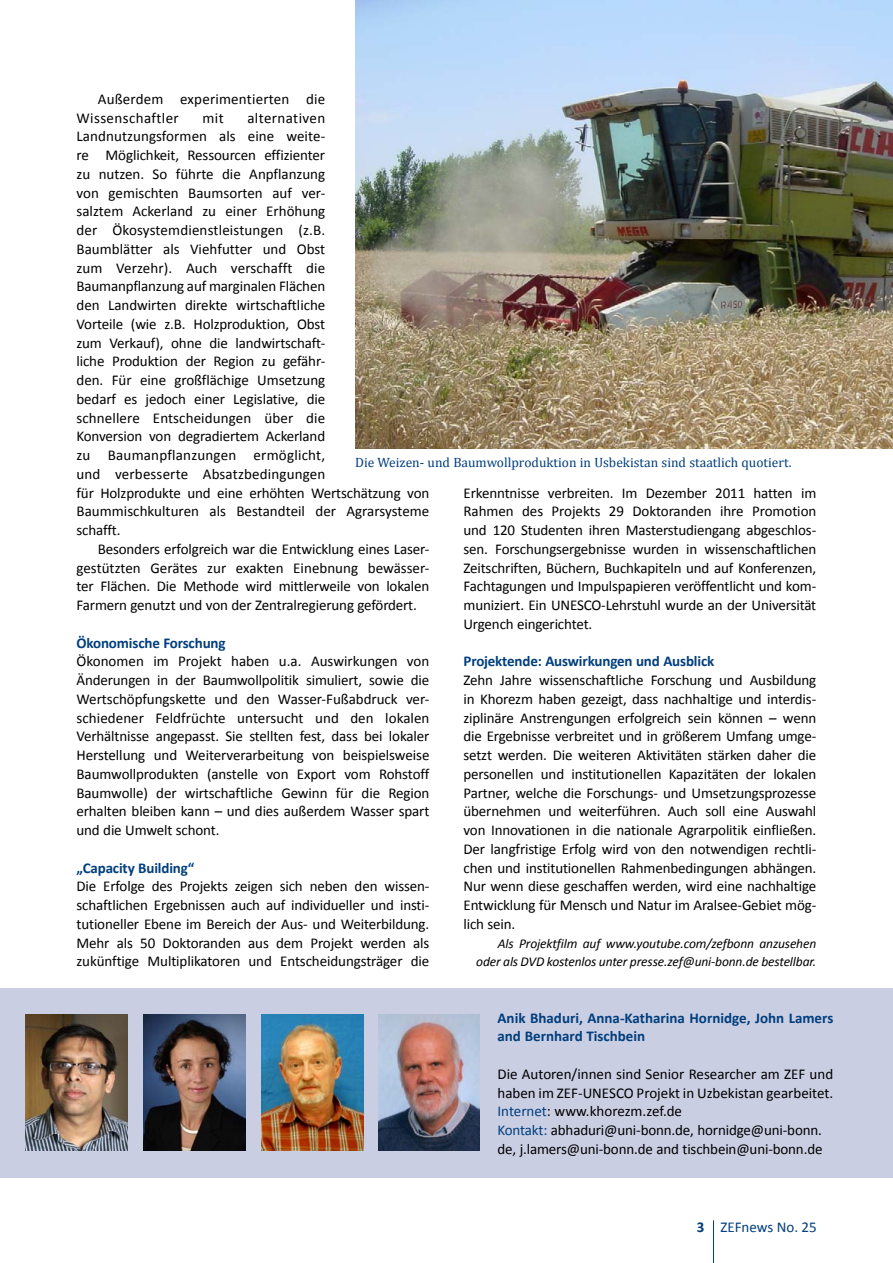
<style>
.page{position:relative;width:893px;height:1263px;background:#fff}
.page>*{position:absolute;margin:0;border:0;box-sizing:border-box;transform-origin:0 0}
.ZEFnews_BodyText_ers{font:15px/18.8px "Calibri";letter-spacing:-.01em;color:#000;text-align:justify}
.ZEFnews_BodyText{font:15px/18.8px "Calibri";letter-spacing:-.005em;color:#000}
.ZEFnews_Ü2{font:700 15px/18.8px "Calibri";letter-spacing:-.01em;color:#003e7e}
.ZEFnews_BodyText-2{font:15px/18.8px "Calibri";letter-spacing:.015em;color:#000}
.t1{font:15px "Calibri";color:#003e7e}
.ZEFnews_BodyText_ers-2{font:italic 13.5px/18.8px "Calibri";letter-spacing:-.01em;color:#000;text-align:right}
.ZEFnews_BU{font:13.5px "Cambria";color:#003e7e}
.s1{color:#003e7e}
.s2{font-weight:700}
</style>
<div class="page">
<hr style="left:713px;top:1220px;width:1px;height:43px;background:#003e7e">
<img style="left:355px;top:0;width:538px;height:449px">
<div style="left:0;top:989px;width:893px;height:189px;background:#c9cee2"></div>
<img style="left:261px;top:1014px;width:103px;height:136px">
<img style="left:144px;top:1014px;width:102px;height:136px">
<img style="left:378px;top:1014px;width:101px;height:136px">
<img style="left:26px;top:1014px;width:102px;height:136px">
<p class="ZEFnews_BodyText-2" style="left:77px;top:89px;width:250px;text-indent:21px">Außerdem experimentierten die<br>Wissenschaftler</p>
<p class="ZEFnews_BodyText" style="left:77px;top:107px;width:354px;text-indent:171px">alternativen Landnutzungsformen als eine weite-<br>re Möglichkeit, Ressourcen effizienter<br>zu nutzen. So führte die Anpflanzung<br>von gemischten Baumsorten auf ver-<br>salztem Ackerland zu einer Erhöhung<br>der Ökosystemdienstleistungen (z.B.<br>Baumblätter als Viehfutter und Obst<br>zum Verzehr). Auch verschafft die Baumanpflanzung auf marginalen Flächen<br>den Landwirten direkte wirtschaftliche<br>Vorteile (wie z.B. Holzproduktion, Obst<br>zum Verkauf), ohne die landwirtschaft-<br>liche Produktion der Region zu gefähr-<br>den. Für eine großflächige Umsetzung<br>bedarf es jedoch einer Legislative, die<br>schnellere Entscheidungen über die<br>Konversion von degradiertem Ackerland<br>zu Baumanpflanzungen ermöglicht,<br>und verbesserte Absatzbedingungen<br>für Holzprodukte und eine erhöhten Wertschätzung von Baummischkulturen als Bestandteil der Agrarsysteme schafft.</p>
<p class="ZEFnews_BodyText" style="left:77px;top:539px;width:354px;text-align:justify;text-indent:21px">Besonders erfolgreich war die Entwicklung eines Laser&shy;gestützten Gerätes zur exakten Einebnung bewässer&shy;ter Flächen. Die Methode wird mittlerweile von lokalen Farmern genutzt und von der Zentralregierung gefördert.</p>
<p class="ZEFnews_Ü2" style="left:77px;top:632px;width:151px">Ökonomische Forschung</p>
<p class="ZEFnews_BodyText_ers" style="left:77px;top:651px;width:354px">Ökonomen im Projekt haben u.a. Auswirkungen von Änderungen in der Baumwollpolitik simuliert, sowie die Wertschöpfungskette und den Wasser-Fußabdruck ver&shy;schiedener Feldfrüchte untersucht und den lokalen Verhältnisse angepasst. Sie stellten fest, dass bei lokaler Herstellung und Weiterverarbeitung von beispielsweise Baumwollprodukten (anstelle von Export vom Rohstoff Baumwolle) der wirtschaftliche Gewinn für die Region erhalten bleiben kann – und dies außerdem Wasser spart und die Umwelt schont.</p>
<p class="ZEFnews_Ü2" style="left:77px;top:857px;width:119px">„Capacity Building“</p>
<p class="ZEFnews_BodyText_ers" style="left:77px;top:876px;width:354px">Die Erfolge des Projekts zeigen sich neben den wissen&shy;schaftlichen Ergebnissen auch auf individueller und insti&shy;tutioneller Ebene im Bereich der Aus- und Weiterbildung.<br>Mehr als 50 Doktoranden aus dem Projekt werden als zukünftige Multiplikatoren und Entscheidungsträger die</p>
<p class="ZEFnews_BodyText" style="left:202px;top:107px;width:23px">mit</p>
<p class="ZEFnews_BU" style="left:355px;top:454px;width:438px">Die Weizen- und Baumwollproduktion in Usbekistan sind staatlich quotiert.</p>
<p class="ZEFnews_BodyText_ers" style="left:463px;top:482px;width:354px">Erkenntnisse verbreiten. Im Dezember 2011 hatten im Rahmen des Projekts 29 Doktoranden ihre Promotion und 120 Studenten ihren Masterstudiengang abgeschlos&shy;sen. Forschungsergebnisse wurden in wissenschaftlichen Zeitschriften, Büchern, Buchkapiteln und auf Konferenzen, Fachtagungen und Impulspapieren veröffentlicht und kom&shy;muniziert. Ein UNESCO-Lehrstuhl wurde an der Universität Urgench eingerichtet.</p>
<p class="ZEFnews_Ü2" style="left:463px;top:651px;width:252px">Projektende: Auswirkungen und Ausblick</p>
<p class="ZEFnews_BodyText_ers" style="left:463px;top:670px;width:354px">Zehn Jahre wissenschaftliche Forschung und Ausbildung in Khorezm haben gezeigt, dass nachhaltige und interdis&shy;ziplinäre Anstrengungen erfolgreich sein können – wenn die Ergebnisse verbreitet und in größerem Umfang umge&shy;setzt werden. Die weiteren Aktivitäten stärken daher die personellen und institutionellen Kapazitäten der lokalen Partner, welche die Forschungs- und Umsetzungsprozesse übernehmen und weiterführen. Auch soll eine Auswahl von Innovationen in die nationale Agrarpolitik einfließen.<br>Der langfristige Erfolg wird von den notwendigen rechtli&shy;chen und institutionellen Rahmenbedingungen abhängen.<br>Nur wenn diese geschaffen werden, wird eine nachhaltige Entwicklung für Mensch und Natur im Aralsee-Gebiet mög&shy;lich sein.</p>
<p class="ZEFnews_BodyText_ers-2" style="left:476px;top:933px;width:342px">Als Projektfilm auf www.youtube.com/zefbonn anzusehen oder als DVD kostenlos unter presse.zef@uni-bonn.de bestellbar.</p>
<p class="ZEFnews_Ü2" style="left:497px;top:1007px;width:337px">Anik Bhaduri, Anna-Katharina Hornidge, John Lamers and Bernhard Tischbein</p>
<p class="ZEFnews_BodyText_ers" style="left:497px;top:1064px;width:337px">Die Autoren/innen sind Senior Researcher am ZEF und haben im ZEF-UNESCO Projekt in Uzbekistan gearbeitet.</p>
<p class="ZEFnews_BodyText_ers" style="left:497px;top:1101px;width:186px"><span class="s1">Internet</span>: www.khorezm.zef.de</p>
<p class="ZEFnews_BodyText_ers" style="left:497px;top:1120px;width:326px"><span class="s1">Kontakt:</span> abhaduri@uni-bonn.de, hornidge@uni-bonn. de, j.lamers@uni-bonn.de and tischbein@uni-bonn.de</p>
<p class="t1" style="left:697px;top:1217px;width:121px"><span class="s2">3</span> ZEFnews No. 25</p>
</div>
